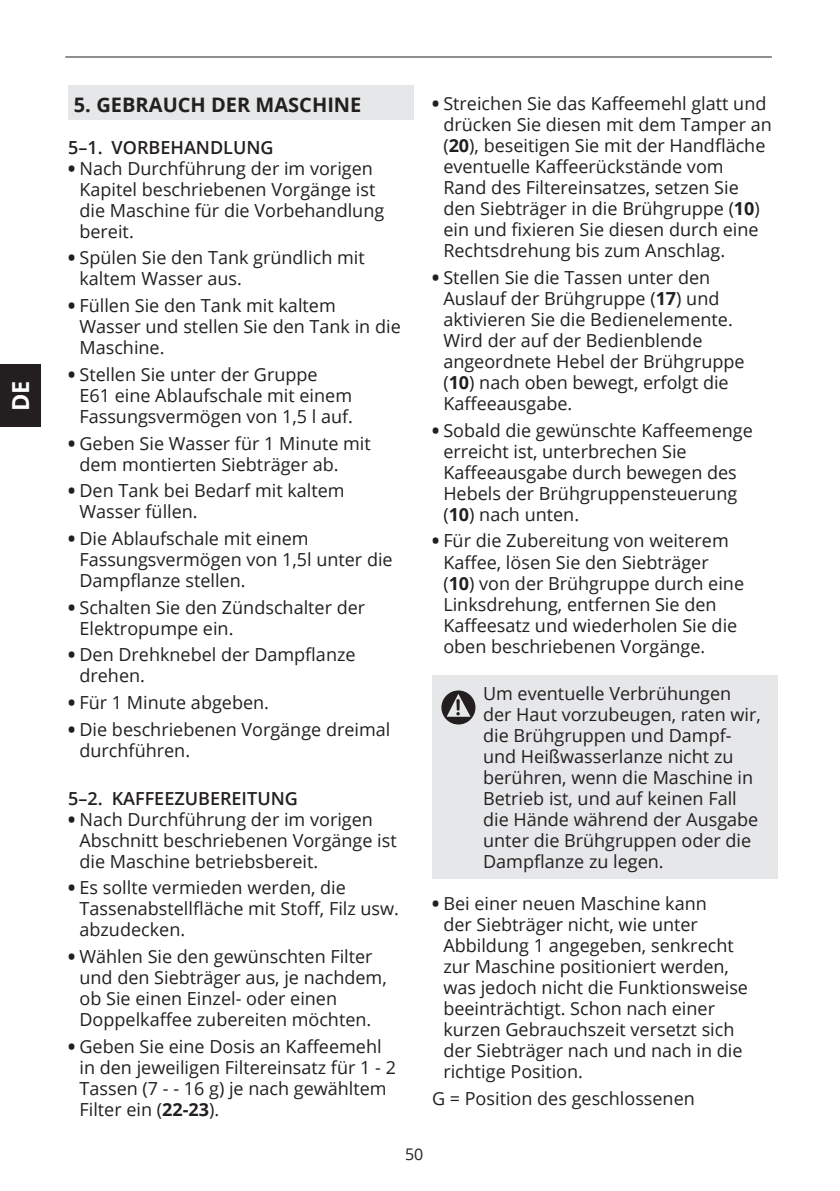
<style>
.page{position:relative;width:840px;height:1191px;background:#fff}
.page>*{position:absolute;margin:0;border:0;box-sizing:border-box;transform-origin:0 0}
.t1{font:700 23.4px "Open Sans";color:#fff}
.t2{font:700 20px "Open Sans";color:#231f20}
.t3{font:18px/21px "Open Sans";color:#231f20}
.t4{font:600 18px "Open Sans";color:#231f20}
.t5{font:16px "Open Sans";color:#231f20}
.s1{font-weight:800}
.s2{font-weight:700}
</style>
<div class="page">
<hr style="left:65px;top:56px;width:706px;height:1px;background:#231f20">
<div style="left:0;top:365px;width:41px;height:62px;background:#231f20"></div>
<div style="left:68px;top:85px;width:345px;height:35px;background:#e6e7e9"></div>
<div style="left:432px;top:675px;width:345px;height:203px;background:#e6e7e9"></div>
<svg style="left:441px;top:690px;width:34px;height:34px"></svg>
<p class="t1" style="left:4px;top:411px;width:32px;rotate:-90deg">DE</p>
<p class="t2" style="left:74px;top:90px;width:289px">5. GEBRAUCH DER MASCHINE</p>
<p class="t4" style="left:68px;top:135px;width:207px">5–1. VORBEHANDLUNG</p>
<p class="t3" style="left:79px;top:157px;width:306px;text-indent:-11px"><span class="s1">•</span> Nach Durchführung der im vorigen<br>Kapitel beschriebenen Vorgänge ist die Maschine für die Vorbehandlung bereit.</p>
<p class="t3" style="left:79px;top:247px;width:286px;text-indent:-11px"><span class="s1">•</span> Spülen Sie den Tank gründlich mit kaltem Wasser aus.</p>
<p class="t3" style="left:79px;top:295px;width:322px;text-indent:-11px"><span class="s1">•</span> Füllen Sie den Tank mit kaltem<br>Wasser und stellen Sie den Tank in die<br>Maschine.</p>
<p class="t3" style="left:79px;top:363px;width:275px;text-indent:-11px"><span class="s1">•</span> Stellen Sie unter der Gruppe<br>E61 eine Ablaufschale mit einem<br>Fassungsvermögen von 1,5 l auf.</p>
<p class="t3" style="left:79px;top:432px;width:293px;text-indent:-11px"><span class="s1">•</span> Geben Sie Wasser für 1 Minute mit dem montierten Siebträger ab.</p>
<p class="t3" style="left:79px;top:480px;width:266px;text-indent:-11px"><span class="s1">•</span> Den Tank bei Bedarf mit kaltem<br>Wasser füllen.</p>
<p class="t3" style="left:79px;top:527px;width:314px;text-indent:-11px"><span class="s1">•</span> Die Ablaufschale mit einem<br>Fassungsvermögen von 1,5l unter die<br>Dampflanze stellen.</p>
<p class="t3" style="left:79px;top:596px;width:287px;text-indent:-11px"><span class="s1">•</span> Schalten Sie den Zündschalter der<br>Elektropumpe ein.</p>
<p class="t3" style="left:79px;top:644px;width:277px;text-indent:-11px"><span class="s1">•</span> Den Drehknebel der Dampflanze drehen.</p>
<p class="t3" style="left:68px;top:691px;width:202px"><span class="s1">•</span> Für 1 Minute abgeben.</p>
<p class="t3" style="left:79px;top:718px;width:312px;text-indent:-11px"><span class="s1">•</span> Die beschriebenen Vorgänge dreimal durchführen.</p>
<p class="t4" style="left:68px;top:785px;width:231px">5–2. KAFFEEZUBEREITUNG</p>
<p class="t3" style="left:79px;top:808px;width:318px;text-indent:-11px"><span class="s1">•</span> Nach Durchführung der im vorigen<br>Abschnitt beschriebenen Vorgänge ist die Maschine betriebsbereit.</p>
<p class="t3" style="left:79px;top:876px;width:321px;text-indent:-11px"><span class="s1">•</span> Es sollte vermieden werden, die<br>Tassenabstellfläche mit Stoff, Filz usw. abzudecken.</p>
<p class="t3" style="left:79px;top:945px;width:308px;text-indent:-11px"><span class="s1">•</span> Wählen Sie den gewünschten Filter und den Siebträger aus, je nachdem, ob Sie einen Einzel- oder einen Doppelkaffee zubereiten möchten.</p>
<p class="t3" style="left:79px;top:1035px;width:318px;text-indent:-11px"><span class="s1">•</span> Geben Sie eine Dosis an Kaffeemehl in den jeweiligen Filtereinsatz für 1 - 2<br>Tassen (7 - - 16 g) je nach gewähltem<br>Filter ein (<span class="s2">22-23</span>).</p>
<p class="t3" style="left:443px;top:93px;width:330px;text-indent:-11px"><span class="s1">•</span> Streichen Sie das Kaffeemehl glatt und drücken Sie diesen mit dem Tamper an (<span class="s2">20</span>), beseitigen Sie mit der Handfläche eventuelle Kaffeerückstände vom<br>Rand des Filtereinsatzes, setzen Sie den Siebträger in die Brühgruppe (<span class="s2">10</span>) ein und fixieren Sie diesen durch eine Rechtsdrehung bis zum Anschlag.</p>
<p class="t3" style="left:443px;top:266px;width:302px;text-indent:-11px"><span class="s1">•</span> Stellen Sie die Tassen unter den<br>Auslauf der Brühgruppe (<span class="s2">17</span>) und aktivieren Sie die Bedienelemente.<br>Wird der auf der Bedienblende angeordnete Hebel der Brühgruppe (<span class="s2">10</span>) nach oben bewegt, erfolgt die<br>Kaffeeausgabe.</p>
<p class="t3" style="left:443px;top:419px;width:311px;text-indent:-11px"><span class="s1">•</span> Sobald die gewünschte Kaffeemenge erreicht ist, unterbrechen Sie<br>Kaffeeausgabe durch bewegen des<br>Hebels der Brühgruppensteuerung (<span class="s2">10</span>) nach unten.</p>
<p class="t3" style="left:443px;top:530px;width:302px;text-indent:-11px"><span class="s1">•</span> Für die Zubereitung von weiterem Kaffee, lösen Sie den Siebträger (<span class="s2">10</span>) von der Brühgruppe durch eine Linksdrehung, entfernen Sie den Kaffeesatz und wiederholen Sie die oben beschriebenen Vorgänge.</p>
<p class="t3" style="left:483px;top:682px;width:279px">Um eventuelle Verbrühungen der Haut vorzubeugen, raten wir, die Brühgruppen und Dampf&shy;und Heißwasserlanze nicht zu berühren, wenn die Maschine in<br>Betrieb ist, und auf keinen Fall die Hände während der Ausgabe unter die Brühgruppen oder die<br>Dampflanze zu legen.</p>
<p class="t3" style="left:443px;top:893px;width:306px;text-indent:-11px"><span class="s1">•</span> Bei einer neuen Maschine kann<br>der Siebträger nicht, wie unter<br>Abbildung 1 angegeben, senkrecht zur Maschine positioniert werden, was jedoch nicht die Funktionsweise beeinträchtigt. Schon nach einer kurzen Gebrauchszeit versetzt sich der Siebträger nach und nach in die richtige Position.</p>
<p class="t3" style="left:432px;top:1087px;width:264px">G = Position des geschlossenen</p>
<p class="t5" style="left:405px;top:1143px;width:20px">50</p>
</div>
